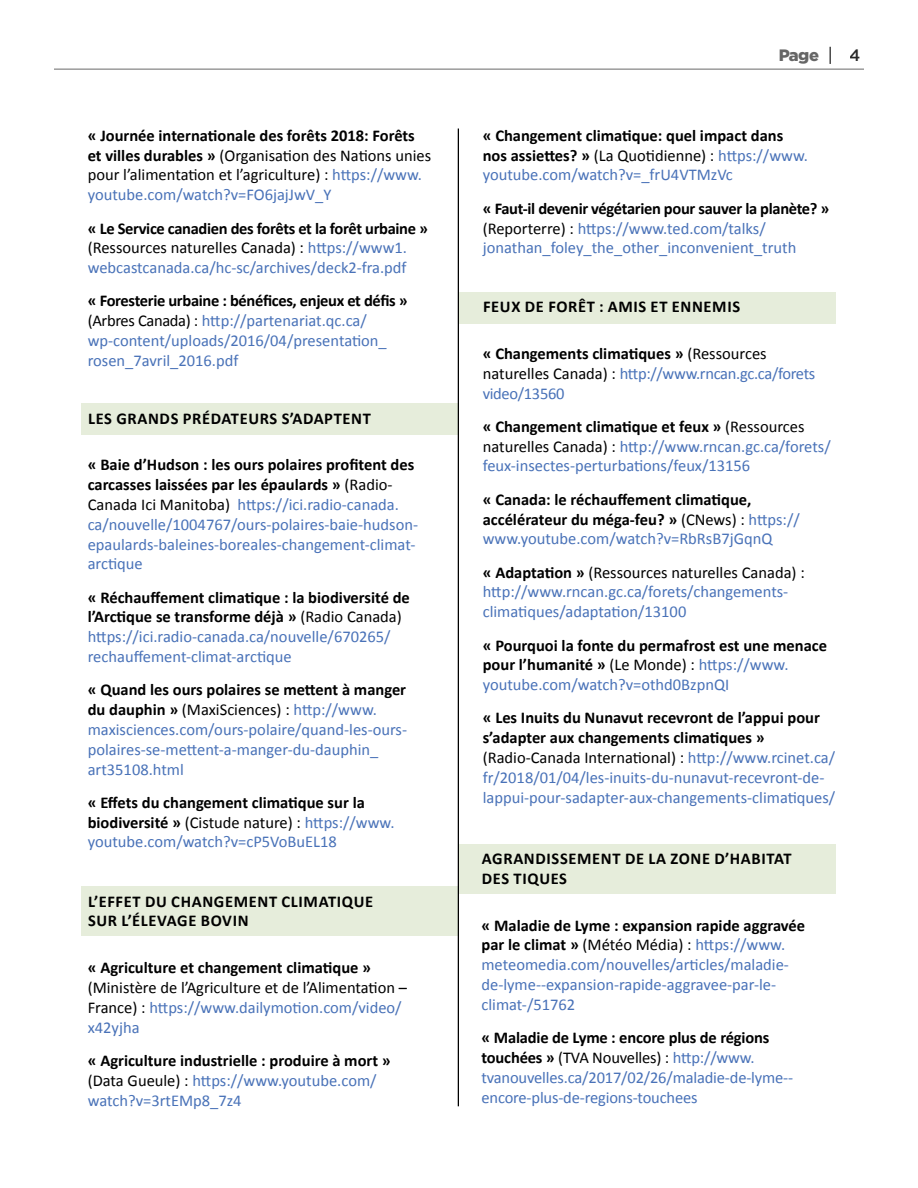
<style>
.page{position:relative;width:918px;height:1188px;background:#fff}
.page>*{position:absolute;margin:0;border:0;box-sizing:border-box;transform-origin:0 0}
.t1{font:16.5px/19.8px "Calibri";color:#4972b8}
.t2{font:700 16.5px/19.8px "Calibri";color:#000}
.t3{font:16.5px/19.8px "Calibri";color:#000}
.t4{font:700 16.5px/19.8px "Calibri";letter-spacing:.04em;color:#000}
.t5{font:16.5px/19.8px "Calibri";letter-spacing:-.02em;color:#4972b8}
.t6{font:900 16.5px "Gotham";color:#000}
.t7{font:500 16.5px "Gotham";color:#000}
.s1{font-weight:700}
.s2{color:#4972b8}
.s3{font-weight:700;color:#000}
.s4{color:#000}
.s5{font-weight:400}
.s6{font-weight:400;color:#4972b8}
</style>
<div class="page">
<hr style="left:54px;top:69px;width:810px;height:1px;background:#000">
<svg style="left:830px;top:47px;width:1px;height:17px"></svg>
<div style="left:81px;top:887px;width:377px;height:49px;background:#e6eddb"></div>
<div style="left:459px;top:844px;width:377px;height:49px;background:#e6eddb"></div>
<div style="left:459px;top:292px;width:377px;height:31px;background:#e6eddb"></div>
<div style="left:81px;top:404px;width:377px;height:31px;background:#e6eddb"></div>
<hr style="left:458px;top:129px;width:1px;height:977px;background:#000">
<p class="t3" style="left:88px;top:125px;width:345px"><span class="s1">« Journée internationale des forêts 2018: Forêts et villes durables »</span> (Organisation des Nations unies pour l’alimentation et l’agriculture) : <span class="s2">https://www. youtube.com/watch?v=FO6jajJwV_Y</span></p>
<p class="t1" style="left:88px;top:217px;width:342px"><span class="s3">« Le Service canadien des forêts et la forêt urbaine » </span><span class="s4">(Ressources naturelles Canada) :</span> https://www1. webcastcanada.ca/hc-sc/archives/deck2-fra.pdf</p>
<p class="t1" style="left:88px;top:290px;width:322px"><span class="s3">« Foresterie urbaine : bénéfices, enjeux et défis » </span><span class="s4">(Arbres Canada) :</span> http://partenariat.qc.ca/ wp-content/uploads/2016/04/presentation_ rosen_7avril_2016.pdf</p>
<p class="t4" style="left:88px;top:407px;width:284px">LES GRANDS PRÉDATEURS S’ADAPTENT</p>
<p class="t1" style="left:88px;top:454px;width:332px"><span class="s3">« Baie d’Hudson : les ours polaires profitent des carcasses laissées par les épaulards »</span> <span class="s4">(Radio-Canada Ici Manitoba)</span> https://ici.radio-canada. ca/nouvelle/1004767/ours-polaires-baie-hudson&shy;epaulards-baleines-boreales-changement-climat&shy;arctique</p>
<p class="t1" style="left:88px;top:586px;width:324px"><span class="s3">« Réchauffement climatique : la biodiversité de l’Arctique se transforme déjà »</span> <span class="s4">(Radio Canada) </span>https://ici.radio-canada.ca/nouvelle/670265/ rechauffement-climat-arctique</p>
<p class="t1" style="left:88px;top:679px;width:321px"><span class="s3">« Quand les ours polaires se mettent à manger du dauphin »</span> <span class="s4">(MaxiSciences) :</span> http://www. maxisciences.com/ours-polaire/quand-les-ours&shy;polaires-se-mettent-a-manger-du-dauphin_ art35108.html</p>
<p class="t2" style="left:88px;top:792px;width:308px">« Effets du changement climatique sur la biodiversité » <span class="s5">(Cistude nature) :</span> <span class="s6">https://www. youtube.com/watch?v=cP5VoBuEL18</span></p>
<p class="t4" style="left:88px;top:890px;width:287px">L’EFFET DU CHANGEMENT CLIMATIQUE<br>SUR L’ÉLEVAGE BOVIN</p>
<p class="t2" style="left:88px;top:957px;width:285px">« Agriculture et changement climatique »</p>
<p class="t3" style="left:88px;top:977px;width:321px">(Ministère de l’Agriculture et de l’Alimentation –<br>France) : <span class="s2">https://www.dailymotion.com/video/ x42yjha</span></p>
<p class="t1" style="left:88px;top:1050px;width:305px"><span class="s3">« Agriculture industrielle : produire à mort » </span><span class="s4">(Data Gueule) :</span> https://www.youtube.com/ watch?v=3rtEMp8_7z4</p>
<p class="t6" style="left:778px;top:45px;width:43px">Page</p>
<p class="t7" style="left:850px;top:45px;width:13px">4</p>
<p class="t2" style="left:483px;top:125px;width:327px">« Changement climatique: quel impact dans nos assiettes? » <span class="s5">(La Quotidienne) :</span> <span class="s6">https://www. youtube.com/watch?v=_frU4VTMzVc</span></p>
<p class="t1" style="left:483px;top:198px;width:348px"><span class="s3">« Faut-il devenir végétarien pour sauver la planète? » </span><span class="s4">(Reporterre) :</span> https://www.ted.com/talks/ jonathan_foley_the_other_inconvenient_truth</p>
<p class="t4" style="left:483px;top:296px;width:259px">FEUX DE FORÊT : AMIS ET ENNEMIS</p>
<p class="t5" style="left:483px;top:343px;width:334px"><span class="s3">« Changements climatiques »</span> <span class="s4">(Ressources naturelles Canada) :</span> http://www.rncan.gc.ca/forets video/13560</p>
<p class="t1" style="left:483px;top:416px;width:349px"><span class="s3">« Changement climatique et feux »</span> <span class="s4">(Ressources naturelles Canada) :</span> http://www.rncan.gc.ca/forets/ feux-insectes-perturbations/feux/13156</p>
<p class="t2" style="left:483px;top:489px;width:318px">« Canada: le réchauffement climatique, accélérateur du méga-feu? » <span class="s5">(CNews) :</span> <span class="s6">https:// www.youtube.com/watch?v=RbRsB7jGqnQ</span></p>
<p class="t1" style="left:483px;top:562px;width:324px"><span class="s3">« Adaptation »</span> <span class="s4">(Ressources naturelles Canada) : </span>http://www.rncan.gc.ca/forets/changements&shy;climatiques/adaptation/13100</p>
<p class="t2" style="left:483px;top:634px;width:346px">« Pourquoi la fonte du permafrost est une menace pour l’humanité » <span class="s5">(Le Monde) :</span> <span class="s6">https://www. youtube.com/watch?v=othd0BzpnQI</span></p>
<p class="t1" style="left:483px;top:707px;width:354px"><span class="s3">« Les Inuits du Nunavut recevront de l’appui pour s’adapter aux changements climatiques » </span><span class="s4">(Radio-Canada International) :</span> http://www.rcinet.ca/ fr/2018/01/04/les-inuits-du-nunavut-recevront-de&shy;lappui-pour-sadapter-aux-changements-climatiques/</p>
<p class="t4" style="left:482px;top:848px;width:311px">AGRANDISSEMENT DE LA ZONE D’HABITAT<br>DES TIQUES</p>
<p class="t1" style="left:481px;top:915px;width:325px"><span class="s3">« Maladie de Lyme : expansion rapide aggravée par le climat »</span> <span class="s4">(Météo Média) :</span> https://www. meteomedia.com/nouvelles/articles/maladie&shy;de-lyme--expansion-rapide-aggravee-par-le&shy;climat-/51762</p>
<p class="t1" style="left:481px;top:1027px;width:313px"><span class="s3">« Maladie de Lyme : encore plus de régions touchées »</span> <span class="s4">(TVA Nouvelles) :</span> http://www. tvanouvelles.ca/2017/02/26/maladie-de-lyme-- encore-plus-de-regions-touchees</p>
</div>
